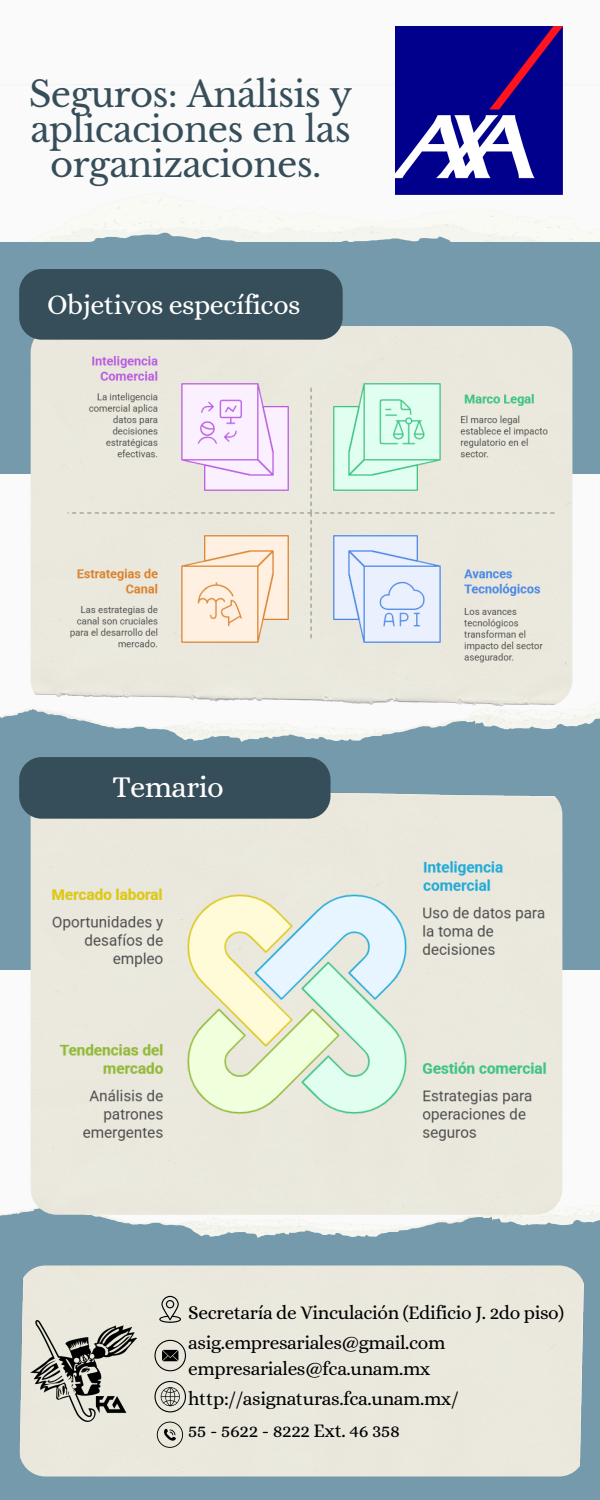
<style>
.page{position:relative;width:600px;height:1500px;background:#759aab}
.page>*{position:absolute;margin:0;border:0;box-sizing:border-box;transform-origin:0 0}
.t1{font:35.4px/35.3px "Libre Baskerville";letter-spacing:-.02em;color:#364e59;text-align:center}
.t2{font:30.5px "Alice";letter-spacing:-.02em;color:#fff}
.t3{font:28px "Alice";letter-spacing:-.02em;color:#fff}
.t4{font:19.3px "Alice";letter-spacing:-.02em;color:#000}
</style>
<div class="page">
<img style="left:0;top:474px;width:600px;height:267px">
<div style="left:0;top:0;width:600px;height:241px;background:#fafafa"></div>
<img style="left:0;top:971px;width:600px;height:267px">
<img style="left:31px;top:326px;width:541px;height:380px;border-radius:26px">
<div style="left:19px;top:269px;width:324px;height:71px;background:#364e59;border-radius:22px"></div>
<div style="left:19px;top:1266px;width:566px;height:211px;background:#ebe8dd;border-radius:26px"></div>
<div style="left:31px;top:789px;width:531px;height:426px;background:#ebe8dd;border-radius:26px"></div>
<div style="left:19px;top:757px;width:311px;height:62px;background:#364e59;border-radius:22px"></div>
<img style="left:395px;top:27px;width:168px;height:167px">
<img style="left:37px;top:345px;width:548px;height:350px">
<img style="left:27px;top:843px;width:549px;height:335px">
<img style="left:31px;top:1320px;width:105px;height:102px">
<svg style="left:157px;top:1422px;width:26px;height:26px"></svg>
<svg style="left:155px;top:1381px;width:31px;height:31px"></svg>
<svg style="left:155px;top:1340px;width:31px;height:31px"></svg>
<svg style="left:159px;top:1296px;width:22px;height:27px"></svg>
<p class="t1" style="left:29px;top:77px;width:325px">Seguros: Análisis y aplicaciones en las organizaciones.</p>
<h1 class="t3" style="left:47px;top:288px;width:255px">Objetivos específicos</h1>
<p class="t2" style="left:113px;top:770px;width:113px">Temario</p>
<h2 class="t4" style="left:188px;top:1302px;width:377px">Secretaría de Vinculación (Edificio J. 2do piso)</h2>
<p class="t4" style="left:188px;top:1331px;width:259px">asig.empresariales@gmail.com</p>
<p class="t4" style="left:188px;top:1358px;width:244px">empresariales@fca.unam.mx</p>
<p class="t4" style="left:188px;top:1387px;width:272px">http://asignaturas.fca.unam.mx/</p>
<h2 class="t4" style="left:188px;top:1420px;width:213px">55 - 5622 - 8222 Ext. 46 358</h2>
</div>
